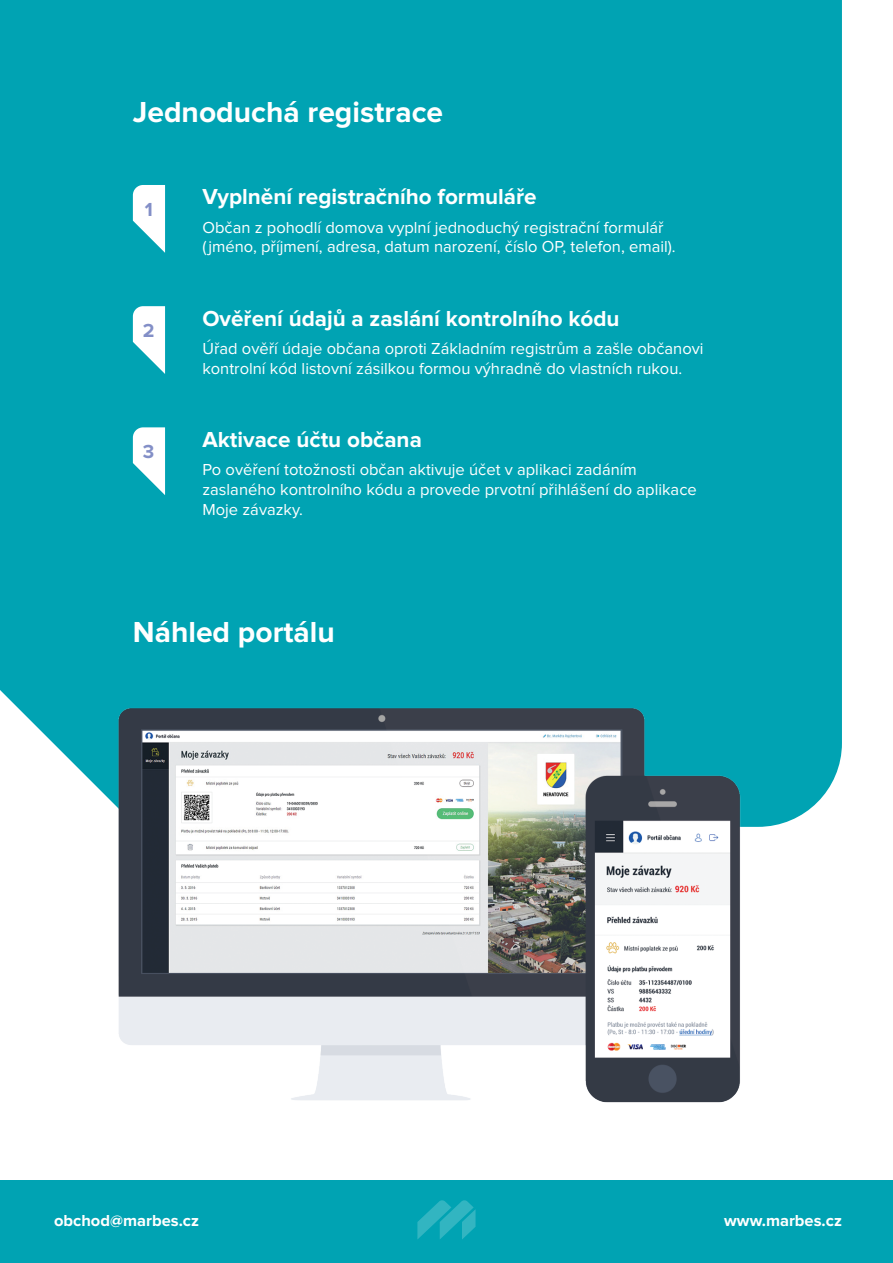
<style>
.page{position:relative;width:893px;height:1263px;background:#fff}
.page>*{position:absolute;margin:0;border:0;box-sizing:border-box;transform-origin:0 0}
.t1{font:700 30px "Proxima Nova";color:#fff}
.t2{font:700 22.5px "Proxima Nova";color:#fff}
.t3{font:700 19.65px "Proxima Nova";color:#838fc7}
.t4{font:16.5px/19.8px "Proxima Nova";color:#fff}
.t5{font:700 16.5px "Proxima Nova";color:#fff}
</style>
<div class="page">
<div style="left:0;top:1181px;width:893px;height:82px;background:#00a3b3"></div>
<div style="left:0;top:0;width:842px;height:821px;background:#00a3b3"></div>
<svg style="left:133px;top:185px;width:32px;height:68px"></svg>
<svg style="left:133px;top:306px;width:32px;height:68px"></svg>
<svg style="left:133px;top:427px;width:32px;height:68px"></svg>
<svg style="left:417px;top:1200px;width:59px;height:39px"></svg>
<img style="left:73px;top:672px;width:717px;height:431px">
<h1 class="t1" style="left:133px;top:98px;width:312px">Jednoduchá registrace</h1>
<p class="t3" style="left:145px;top:200px;width:10px">1</p>
<p class="t3" style="left:143px;top:321px;width:13px">2</p>
<p class="t3" style="left:143px;top:443px;width:13px">3</p>
<h2 class="t2" style="left:202px;top:187px;width:336px">Vyplnění registračního formuláře</h2>
<p class="t4" style="left:202px;top:218px;width:475px">Občan z pohodlí domova vyplní jednoduchý registrační formulář (jméno, příjmení, adresa, datum narození, číslo OP, telefon, email).</p>
<h2 class="t2" style="left:202px;top:308px;width:419px">Ověření údajů a zaslání kontrolního kódu</h2>
<p class="t4" style="left:202px;top:339px;width:503px">Úřad ověří údaje občana oproti Základním registrům a zašle občanovi kontrolní kód listovní zásilkou formou výhradně do vlastních rukou.</p>
<h2 class="t2" style="left:202px;top:429px;width:221px">Aktivace účtu občana</h2>
<p class="t4" style="left:202px;top:460px;width:496px">Po ověření totožnosti občan aktivuje účet v aplikaci zadáním zaslaného kontrolního kódu a provede prvotní přihlášení do aplikace<br>Moje závazky.</p>
<h1 class="t1" style="left:133px;top:619px;width:203px">Náhled portálu</h1>
<p class="t5" style="left:54px;top:1213px;width:146px">obchod@marbes.cz</p>
<p class="t5" style="left:724px;top:1213px;width:119px">www.marbes.cz</p>
</div>
